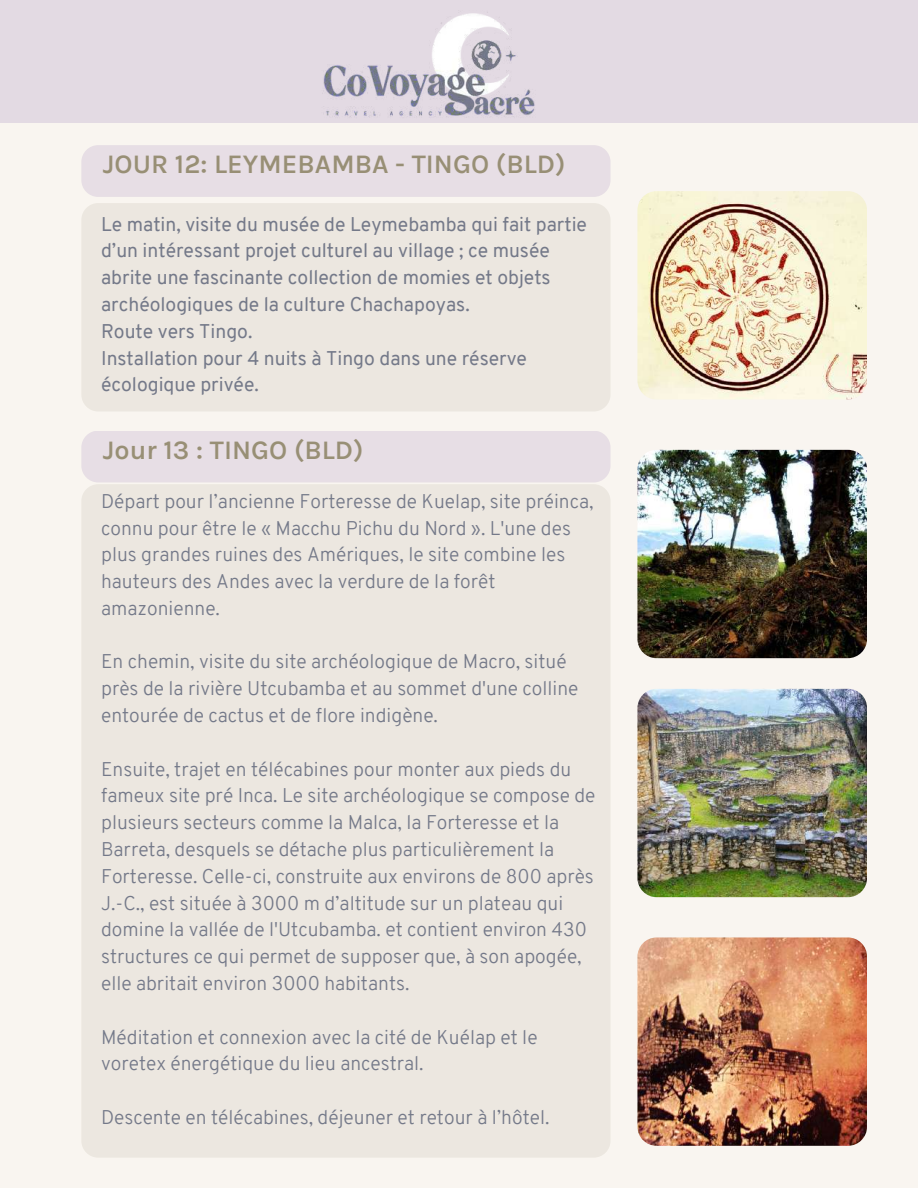
<style>
.page{position:relative;width:918px;height:1188px;background:#f9f5f0}
.page>*{position:absolute;margin:0;border:0;box-sizing:border-box;transform-origin:0 0}
.t1{font:600 27px "Karla";color:#988f75}
.t2{font:300 19.35px/26.8px "Overpass";color:#747989}
.t3{font:19.35px/26.8px "Overpass";color:#747989}
</style>
<div class="page">
<div style="left:81px;top:145px;width:529px;height:52px;background:#e7dee5;border-radius:17px"></div>
<div style="left:81px;top:203px;width:530px;height:209px;background:#ece7e0;border-radius:17px"></div>
<div style="left:0;top:0;width:918px;height:123px;background:#e3dae3"></div>
<img style="left:323px;top:12px;width:212px;height:105px">
<img style="left:637px;top:191px;width:230px;height:208px;border-radius:19px">
<div style="left:81px;top:431px;width:529px;height:51px;background:#e7dee5;border-radius:17px"></div>
<div style="left:81px;top:484px;width:530px;height:674px;background:#ece7e0;border-radius:17px"></div>
<img style="left:637px;top:450px;width:230px;height:208px;border-radius:19px">
<img style="left:637px;top:689px;width:230px;height:208px;border-radius:19px">
<img style="left:637px;top:937px;width:230px;height:209px;border-radius:19px">
<h1 class="t1" style="left:103px;top:149px;width:464px">JOUR 12: LEYMEBAMBA - TINGO (BLD)</h1>
<p class="t3" style="left:101px;top:212px;width:487px">Le matin, visite du musée de Leymebamba qui fait partie d’un intéressant projet culturel au village ; ce musée abrite une fascinante collection de momies et objets archéologiques de la culture Chachapoyas.<br>Route vers Tingo.<br>Installation pour 4 nuits à Tingo dans une réserve écologique privée.</p>
<h1 class="t1" style="left:103px;top:434px;width:262px">Jour 13 : TINGO (BLD)</h1>
<p class="t2" style="left:101px;top:490px;width:494px">Départ pour l’ancienne Forteresse de Kuelap, site préinca, connu pour être le « Macchu Pichu du Nord ». L'une des plus grandes ruines des Amériques, le site combine les hauteurs des Andes avec la verdure de la forêt amazonienne.</p>
<p class="t2" style="left:101px;top:650px;width:479px">En chemin, visite du site archéologique de Macro, situé près de la rivière Utcubamba et au sommet d'une colline entourée de cactus et de flore indigène.</p>
<p class="t2" style="left:101px;top:757px;width:496px">Ensuite, trajet en télécabines pour monter aux pieds du fameux site pré Inca. Le site archéologique se compose de plusieurs secteurs comme la Malca, la Forteresse et la Barreta, desquels se détache plus particulièrement la Forteresse. Celle-ci, construite aux environs de 800 après J.-C., est située à 3000 m d’altitude sur un plateau qui domine la vallée de l'Utcubamba. et contient environ 430 structures ce qui permet de supposer que, à son apogée, elle abritait environ 3000 habitants.</p>
<p class="t2" style="left:101px;top:1025px;width:438px">Méditation et connexion avec la cité de Kuélap et le voretex énergétique du lieu ancestral.</p>
<p class="t2" style="left:101px;top:1106px;width:450px">Descente en télécabines, déjeuner et retour à l’hôtel.</p>
</div>
